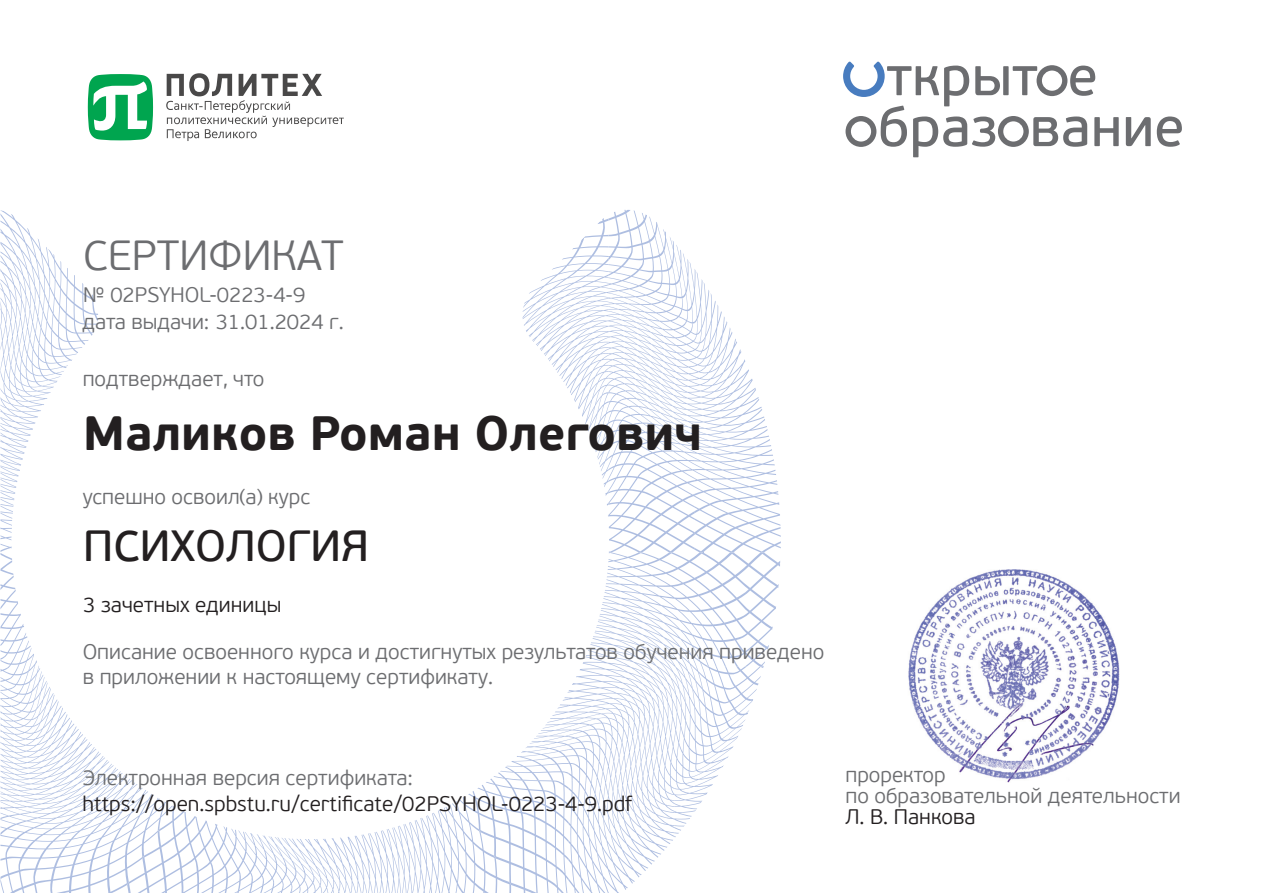
<style>
.page{position:relative;width:1263px;height:893px;background:#fff}
.page>*{position:absolute;margin:0;border:0;box-sizing:border-box;transform-origin:0 0}
.t1{font:700 48px "PF Beau Sans Pro";color:#231f20}
.t2{font:43.5px "PF Beau Sans Pro Bbook";color:#231f20}
.t3{font:300 42px "PF Beau Sans Pro";color:#6c6d70}
.t4{font:300 21px/25.2px "PF Beau Sans Pro";color:#6c6d70}
.t5{font:300 21px "PF Beau Sans Pro";color:#231f20}
</style>
<div class="page">
<svg style="left:524px;top:210px;width:245px;height:342px"></svg>
<svg style="left:0;top:210px;width:98px;height:342px"></svg>
<svg style="left:0;top:553px;width:160px;height:340px"></svg>
<svg style="left:127px;top:799px;width:336px;height:94px"></svg>
<svg style="left:463px;top:552px;width:317px;height:341px"></svg>
<svg style="left:490px;top:666px;width:274px;height:227px"></svg>
<svg style="left:843px;top:62px;width:276px;height:95px"></svg>
<svg style="left:1126px;top:117px;width:25px;height:29px"></svg>
<svg style="left:1157px;top:116px;width:25px;height:31px"></svg>
<svg style="left:166px;top:73px;width:178px;height:68px"></svg>
<svg style="left:88px;top:74px;width:65px;height:66px"></svg>
<img style="left:908px;top:570px;width:212px;height:213px">
<h3 class="t3" style="left:83px;top:231px;width:262px">СЕРТИФИКАТ</h3>
<p class="t4" style="left:83px;top:282px;width:224px">№ 02PSYHOL-0223-4-9</p>
<p class="t4" style="left:82px;top:310px;width:263px">дата выдачи: 31.01.2024 г.</p>
<p class="t4" style="left:83px;top:366px;width:183px">подтверждает, что</p>
<h1 class="t1" style="left:83px;top:403px;width:620px">Маликов Роман Олегович</h1>
<p class="t4" style="left:83px;top:485px;width:229px">успешно освоил(а) курс</p>
<h2 class="t2" style="left:83px;top:521px;width:287px">ПСИХОЛОГИЯ</h2>
<p class="t5" style="left:83px;top:593px;width:199px">3 зачетных единицы</p>
<p class="t4" style="left:83px;top:639px;width:743px">Описание освоенного курса и достигнутых результатов обучения приведено в приложении к настоящему сертификату.</p>
<p class="t4" style="left:83px;top:766px;width:332px">Электронная версия сертификата:</p>
<p class="t5" style="left:82px;top:792px;width:551px">https://open.spbstu.ru/certificate/02PSYHOL-0223-4-9.pdf</p>
<p class="t4" style="left:845px;top:764px;width:337px;line-height:21px">проректор<br>по образовательной деятельности</p>
<p class="t5" style="left:845px;top:805px;width:132px">Л. В. Панкова</p>
</div>
